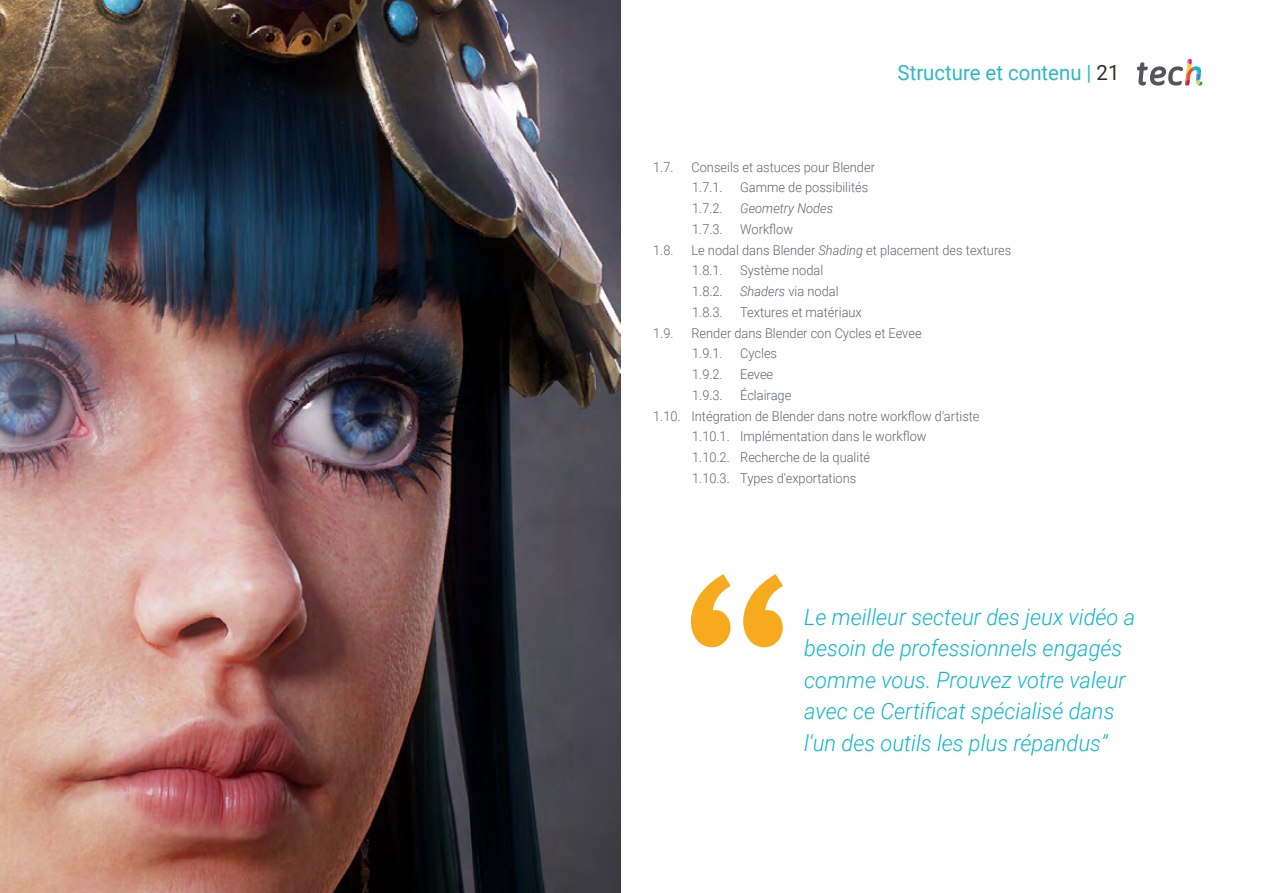
<style>
.page{position:relative;width:1263px;height:893px;background:#fff}
.page>*{position:absolute;margin:0;border:0;box-sizing:border-box;transform-origin:0 0}
.t1{font:italic 300 22.5px/31.5px "Roboto";color:#0fb6cf}
.t2{font:21px "Roboto";color:#2db8c5}
.t3{font:300 13.5px/20.7px "Roboto";color:#61646a;scale:.95 1}
.t4{font:italic 300 13.5px "Roboto";color:#61646a;scale:.95 1}
.s1{color:#312e20}
.s2{font-style:italic}
</style>
<div class="page">
<img style="left:0;top:0;width:621px;height:893px">
<svg style="left:691px;top:574px;width:92px;height:73px"></svg>
<svg style="left:1137px;top:59px;width:65px;height:27px"></svg>
<h2 class="t2" style="left:898px;top:57px;width:223px">Structure et contenu | <span class="s1">21</span></h2>
<p class="t3" style="left:653px;top:156px;width:23px">1.7.</p>
<p class="t3" style="left:691px;top:156px;width:195px">Conseils et astuces pour Blender<br>1.7.1.</p>
<p class="t3" style="left:740px;top:177px;width:136px">Gamme de possibilités</p>
<p class="t3" style="left:692px;top:198px;width:34px">1.7.2.</p>
<p class="t4" style="left:740px;top:199px;width:99px">Geometry Nodes</p>
<p class="t3" style="left:692px;top:218px;width:34px">1.7.3.</p>
<p class="t3" style="left:740px;top:218px;width:57px">Workflow</p>
<p class="t3" style="left:653px;top:239px;width:23px">1.8.</p>
<p class="t3" style="left:691px;top:239px;width:338px">Le nodal dans Blender <span class="s2">Shading</span> et placement des textures<br>1.8.1.</p>
<p class="t3" style="left:740px;top:260px;width:89px">Système nodal</p>
<p class="t3" style="left:692px;top:281px;width:34px">1.8.2.</p>
<p class="t3" style="left:740px;top:281px;width:105px"><span class="s2">Shaders</span> via nodal</p>
<p class="t3" style="left:692px;top:301px;width:34px">1.8.3.</p>
<p class="t3" style="left:740px;top:301px;width:130px">Textures et matériaux</p>
<p class="t3" style="left:653px;top:322px;width:23px">1.9.</p>
<p class="t3" style="left:691px;top:322px;width:244px">Render dans Blender con Cycles et Eevee<br>1.9.1.</p>
<p class="t3" style="left:740px;top:343px;width:40px">Cycles</p>
<p class="t3" style="left:692px;top:364px;width:34px">1.9.2.</p>
<p class="t3" style="left:740px;top:364px;width:36px">Eevee</p>
<p class="t3" style="left:692px;top:384px;width:34px">1.9.3.</p>
<p class="t3" style="left:740px;top:384px;width:55px">Éclairage</p>
<p class="t3" style="left:653px;top:405px;width:345px">1.10. Intégration de Blender dans notre workflow d'artiste</p>
<p class="t3" style="left:692px;top:426px;width:248px">1.10.1. Implémentation dans le workflow</p>
<p class="t3" style="left:692px;top:447px;width:189px">1.10.2. Recherche de la qualité</p>
<p class="t3" style="left:692px;top:467px;width:174px">1.10.3. Types d'exportations</p>
<h1 class="t1" style="left:804px;top:600px;width:332px">Le meilleur secteur des jeux vidéo a besoin de professionnels engagés comme vous. Prouvez votre valeur avec ce Certificat spécialisé dans l'un des outils les plus répandus”</h1>
</div>
